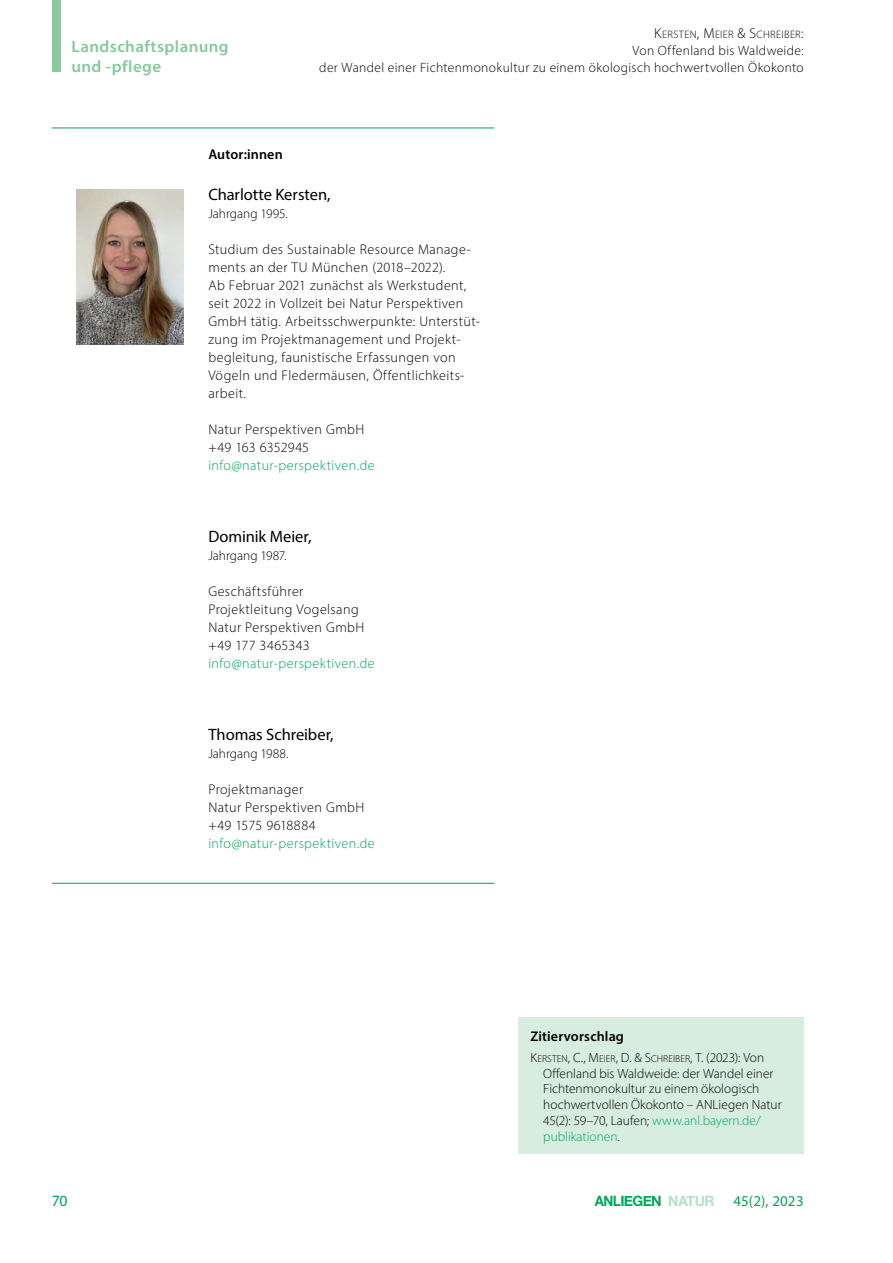
<style>
.page{position:relative;width:893px;height:1263px;background:#fff}
.page>*{position:absolute;margin:0;border:0;box-sizing:border-box;transform-origin:0 0}
.Autor{font:16.5px "Myriad Pro";letter-spacing:-.005em;color:#000}
.t1{font:600 16.5px/19.5px "Myriad Pro";letter-spacing:.025em;color:#85ca9b}
.t2{font:15.75px "Myriad Pro";color:#00a657}
.t3{font:15px "Myriad Pro";letter-spacing:.01em;color:#00a657}
.t4{font:700 14.25px "Helvetica Neue";letter-spacing:-.035em;color:#00a657;scale:.94 1}
.P__Fließtext_2Sp{font:300 14.1px/18px "Myriad Pro";letter-spacing:.025em;color:#000}
.P__Fließtext_2Sp-2{font:300 14.1px "Myriad Pro";letter-spacing:.025em;color:#00a657}
.H1__Headline_Fliess{font:600 14.1px "Myriad Pro";letter-spacing:.01em;color:#000}
.t5{font:300 13.5px/16.8px "Myriad Pro";letter-spacing:.025em;color:#000;text-align:right}
.Literatur{font:300 13.35px/15.9px "Myriad Pro";color:#000}
.Autor_Jahrgang{font:300 13.35px "Myriad Pro";color:#000}
.t6{font:300 10.8px "Myriad Pro";letter-spacing:.035em;color:#000}
.Literatur-2{font:300 10.05px "Myriad Pro";letter-spacing:.01em;color:#000}
.s1{font-size:14.4px}
.s2{font-size:13.35px}
.s3{color:#00a657}
.s4{color:rgb(104 193 135/.5)}
</style>
<div class="page">
<div style="left:52px;top:0;width:8px;height:71px;background:#85ca9b"></div>
<div style="left:518px;top:1017px;width:286px;height:137px;background:#d7eddf"></div>
<hr style="left:52px;top:128px;width:442px;height:1px;background:#00a657">
<hr style="left:52px;top:883px;width:442px;height:1px;background:#00a657">
<img style="left:77px;top:189px;width:106px;height:155px">
<p class="t1" style="left:71px;top:36px;width:159px">Landschaftsplanung und -pflege</p>
<p class="t6" style="left:654px;top:28px;width:151px"><span class="s1">K</span>ERSTEN<span class="s1">, M</span>EIER <span class="s1">&amp; S</span>CHREIBER<span class="s1">:</span></p>
<p class="t5" style="left:319px;top:42px;width:486px">Von Offenland bis Waldweide:<br>der Wandel einer Fichtenmonokultur zu einem ökologisch hochwertvollen Ökokonto</p>
<h1 class="H1__Headline_Fliess" style="left:208px;top:145px;width:76px">Autor:innen</h1>
<p class="Autor" style="left:208px;top:184px;width:124px">Charlotte Kersten,</p>
<p class="Autor_Jahrgang" style="left:208px;top:205px;width:81px">Jahrgang 1995.</p>
<p class="P__Fließtext_2Sp" style="left:208px;top:240px;width:273px">Studium des Sustainable Resource Manage&shy;ments an der TU München (2018–2022).<br>Ab Februar 2021 zunächst als Werkstudent, seit 2022 in Vollzeit bei Natur Perspektiven GmbH tätig. Arbeitsschwerpunkte: Unterstüt&shy;zung im Projektmanagement und Projekt&shy;begleitung, faunistische Erfassungen von Vögeln und Fledermäusen, Öffentlichkeits&shy;arbeit.</p>
<p class="P__Fließtext_2Sp" style="left:208px;top:420px;width:158px">Natur Perspektiven GmbH +49 163 6352945</p>
<p class="P__Fließtext_2Sp-2" style="left:208px;top:456px;width:168px">info@natur-perspektiven.de</p>
<p class="Autor" style="left:208px;top:526px;width:105px">Dominik Meier,</p>
<p class="Autor_Jahrgang" style="left:208px;top:547px;width:80px">Jahrgang 1987.</p>
<p class="P__Fließtext_2Sp" style="left:208px;top:582px;width:158px">Geschäftsführer<br>Projektleitung Vogelsang<br>Natur Perspektiven GmbH +49 177 3465343</p>
<p class="P__Fließtext_2Sp-2" style="left:208px;top:654px;width:168px">info@natur-perspektiven.de</p>
<p class="Autor" style="left:208px;top:724px;width:127px">Thomas Schreiber,</p>
<p class="Autor_Jahrgang" style="left:208px;top:745px;width:82px">Jahrgang 1988.</p>
<p class="P__Fließtext_2Sp" style="left:208px;top:780px;width:158px">Projektmanager<br>Natur Perspektiven GmbH +49 1575 9618884</p>
<p class="P__Fließtext_2Sp-2" style="left:208px;top:834px;width:168px">info@natur-perspektiven.de</p>
<h1 class="H1__Headline_Fliess" style="left:530px;top:1027px;width:95px">Zitiervorschlag</h1>
<p class="Literatur-2" style="left:530px;top:1052px;width:235px"><span class="s2">K</span>ERSTEN<span class="s2">, C., M</span> EIER<span class="s2">, D. &amp; S</span>CH REIBER<span class="s2">, T.</span> <span class="s2">(2023): Von</span></p>
<p class="Literatur" style="left:543px;top:1065px;width:240px">Offenland bis Waldweide: der Wandel einer Fichtenmonokultur zu einem ökologisch hochwertvollen Ökokonto – ANLiegen Natur 45(2): 59–70, Laufen; <span class="s3">www.anl.bayern.de/ publikationen</span>.</p>
<p class="t4" style="left:595px;top:1189px;width:129px">ANLIEGEN <span class="s4">NATUR</span></p>
<p class="t2" style="left:52px;top:1191px;width:17px">70</p>
<p class="t3" style="left:733px;top:1191px;width:72px">45(2), 2023</p>
</div>
